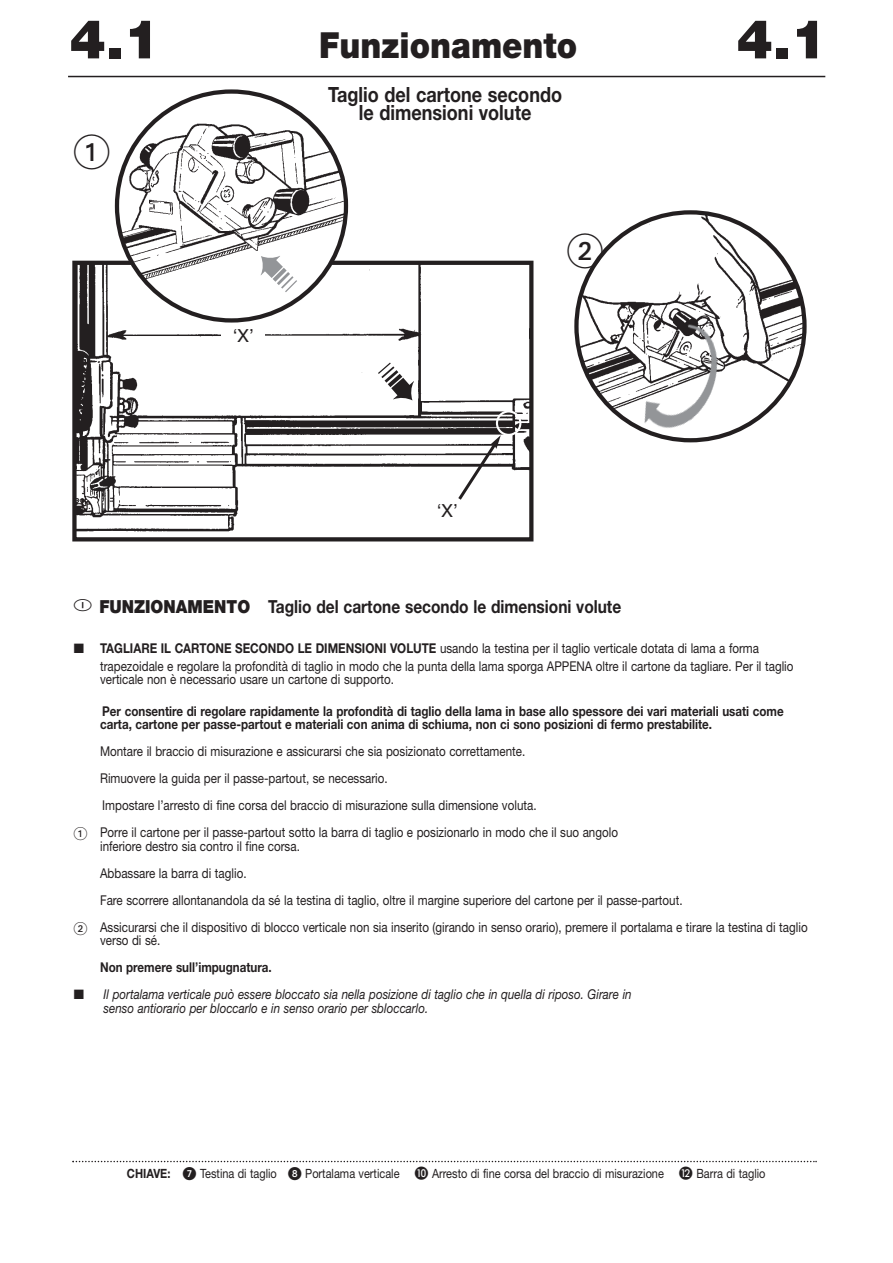
<style>
.page{position:relative;width:893px;height:1263px;background:#fff}
.page>*{position:absolute;margin:0;border:0;box-sizing:border-box;transform-origin:0 0}
.t1{font:900 54px "Helvetica Neue";color:#231f20}
.t2{font:900 36px "Helvetica Neue";color:#231f20;scale:.9 1}
.t3{font:36px "European Pi Two";color:#231f20}
.t4{font:700 21px/18.8px "Helvetica Neue";color:#231f20;text-align:center;scale:.86 1}
.t5{font:700 18px "Helvetica Neue";color:#231f20;scale:.86 1}
.t6{font:18px "Helvetica";color:#231f20}
.t7{font:13.5px/27px "Helvetica Neue";color:#231f20;scale:.86 1}
.t8{font:700 13.5px/13.5px "Helvetica Neue";color:#231f20;scale:.86 1}
.t9{font:italic 13.5px/13.5px "Helvetica Neue";color:#231f20;scale:.86 1}
.t10{font:12.75px "Helvetica Neue";color:#231f20;scale:.86 1}
.t11{font:700 12.75px "Helvetica Neue";color:#231f20;scale:.86 1}
.s1{font-weight:900}
.s2{font-weight:700}
.s3{font-family:"European Pi Two"}
</style>
<div class="page">
<img style="left:77px;top:266px;width:451px;height:266px">
<div style="left:72px;top:261px;width:461px;height:280px;border:4px solid #231f20"></div>
<svg style="left:574px;top:210px;width:232px;height:223px"></svg>
<svg style="left:115px;top:89px;width:233px;height:234px"></svg>
<div style="left:458px;top:308px;width:70px;height:73px;background:#fff"></div>
<div style="left:221px;top:327px;width:44px;height:23px;background:#fff"></div>
<div style="left:432px;top:503px;width:30px;height:27px;background:#fff"></div>
<svg style="left:455px;top:410px;width:66px;height:93px"></svg>
<img style="left:620px;top:296px;width:116px;height:147px">
<hr style="left:68px;top:76px;width:757px;height:1px;background:#231f20">
<svg style="left:72px;top:1161px;width:744px;height:2px"></svg>
<svg style="left:574px;top:234px;width:29px;height:35px"></svg>
<svg style="left:373px;top:359px;width:50px;height:50px"></svg>
<svg style="left:251px;top:246px;width:50px;height:50px"></svg>
<h1 class="t1" style="left:70px;top:20px;width:92px">4.1</h1>
<h2 class="t2" style="left:319px;top:33px;width:288px">Funzionamento</h2>
<h1 class="t1" style="left:736px;top:20px;width:92px">4.1</h1>
<h2 class="t3" style="left:74px;top:130px;width:38px">-</h2>
<h3 class="t4" style="left:328px;top:87px;width:273px">Taglio del cartone secondo le dimensioni volute</h3>
<h3 class="t6" style="left:233px;top:329px;width:21px">‘X’</h3>
<h3 class="t6" style="left:437px;top:504px;width:21px">‘X’</h3>
<h3 class="t5" style="left:99px;top:600px;width:608px"><span class="s1">FUNZIONAMENTO</span> Taglio del cartone secondo le dimensioni volute</h3>
<p class="t7" style="left:100px;top:641px;width:807px;line-height:17.7px;text-indent:-26px">■ <span class="s2">TAGLIARE IL CARTONE SECONDO LE DIMENSIONI VOLUTE</span> usando la testina per il taglio verticale dotata di lama a forma trapezoidale e regolare la profondità di taglio in modo che la punta della lama sporga APPENA oltre il cartone da tagliare. Per il taglio</p>
<p class="t7" style="left:100px;top:667px;width:343px">verticale non è necessario usare un cartone di supporto.</p>
<p class="t8" style="left:100px;top:705px;width:796px">Per consentire di regolare rapidamente la profondità di taglio della lama in base allo spessore dei vari materiali usati come carta, cartone per passe-partout e materiali con anima di schiuma, non ci sono posizioni di fermo prestabilite.</p>
<p class="t7" style="left:100px;top:739px;width:509px">Montare il braccio di misurazione e assicurarsi che sia posizionato correttamente.<br>Rimuovere la guida per il passe-partout, se necessario.<br>Impostare l’arresto di fine corsa del braccio di misurazione sulla dimensione voluta.</p>
<p class="t7" style="left:100px;top:827px;width:603px;line-height:13.5px;text-indent:-26px"><span class="s3">-</span> Porre il cartone per il passe-partout sotto la barra di taglio e posizionarlo in modo che il suo angolo inferiore destro sia contro il fine corsa.</p>
<p class="t7" style="left:100px;top:861px;width:824px">Abbassare la barra di taglio.<br>Fare scorrere allontanandola da sé la testina di taglio, oltre il margine superiore del cartone per il passe-partout.<br>Assicurarsi che il dispositivo di blocco verticale non sia inserito (girando in senso orario), premere il portalama e tirare la testina di taglio</p>
<p class="t7" style="left:100px;top:928px;width:71px">verso di sé.</p>
<p class="t8" style="left:100px;top:962px;width:201px">Non premere sull’impugnatura.</p>
<p class="t9" style="left:104px;top:989px;width:615px;text-indent:-30px">■ Il portalama verticale può essere bloccato sia nella posizione di taglio che in quella di riposo. Girare in senso antiorario per bloccarlo e in senso orario per sbloccarlo.</p>
<p class="t11" style="left:127px;top:1169px;width:52px">CHIAVE:</p>
<p class="t10" style="left:200px;top:1169px;width:91px">Testina di taglio</p>
<p class="t10" style="left:305px;top:1169px;width:111px">Portalama verticale</p>
<p class="t10" style="left:432px;top:1169px;width:271px">Arresto di fine corsa del braccio di misurazione</p>
<p class="t10" style="left:696px;top:1169px;width:82px">Barra di taglio</p>
</div>
